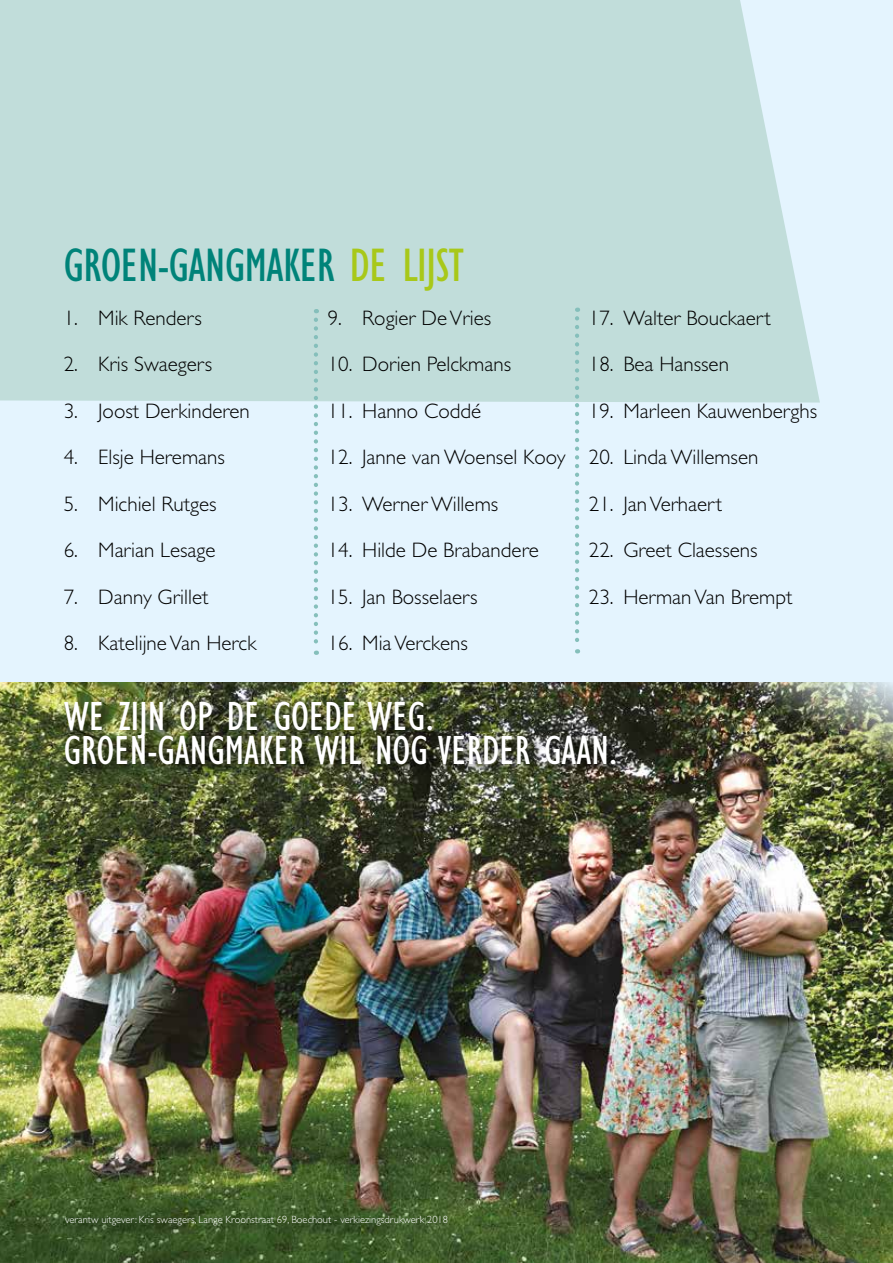
<style>
.page{position:relative;width:893px;height:1263px;background:#fff}
.page>*{position:absolute;margin:0;border:0;box-sizing:border-box;transform-origin:0 0}
.t1{font:condensed 48.45px "Gill Sans Std";letter-spacing:-.01em;color:#008379}
.t2{font:condensed 42px/33.8px "Gill Sans Std";color:#fff}
.t3{font:300 21px "Gill Sans Std";color:#000}
.t4{font:300 10.5px "Gill Sans Std";color:#fff}
.s1{color:#a8c819}
</style>
<div class="page">
<div style="left:0;top:0;width:893px;height:682px;background:#e4f4fe"></div>
<img style="left:0;top:682px;width:893px;height:581px">
<div style="left:0;top:0;width:820px;height:402px;background:#c1ddda"></div>
<svg style="left:314px;top:320px;width:4px;height:335px"></svg>
<svg style="left:575px;top:318px;width:4px;height:335px"></svg>
<div style="left:64px;top:1214px;width:397px;height:25px;background:#000;opacity:.75"></div>
<div style="left:63px;top:700px;width:566px;height:77px;background:#000;opacity:.75"></div>
<h1 class="t1" style="left:64px;top:239px;width:402px">GROEN-GANGMAKER <span class="s1">DE LIJST</span></h1>
<p class="t3" style="left:64px;top:306px;width:140px">1. Mik Renders</p>
<p class="t3" style="left:64px;top:352px;width:150px">2. Kris Swaegers</p>
<p class="t3" style="left:64px;top:399px;width:187px">3. Joost Derkinderen</p>
<p class="t3" style="left:64px;top:445px;width:163px">4. Elsje Heremans</p>
<p class="t3" style="left:64px;top:492px;width:154px">5. Michiel Rutges</p>
<p class="t3" style="left:64px;top:538px;width:153px">6. Marian Lesage</p>
<p class="t3" style="left:64px;top:585px;width:146px">7. Danny Grillet</p>
<p class="t3" style="left:64px;top:631px;width:194px">8. Katelijne Van Herck</p>
<p class="t3" style="left:328px;top:306px;width:165px">9. Rogier De Vries</p>
<p class="t3" style="left:328px;top:352px;width:185px">10. Dorien Pelckmans</p>
<p class="t3" style="left:328px;top:399px;width:155px">11. Hanno Coddé</p>
<p class="t3" style="left:328px;top:445px;width:239px">12. Janne van Woensel Kooy</p>
<p class="t3" style="left:328px;top:492px;width:172px">13. Werner Willems</p>
<p class="t3" style="left:328px;top:538px;width:212px">14. Hilde De Brabandere</p>
<p class="t3" style="left:328px;top:585px;width:151px">15. Jan Bosselaers</p>
<p class="t3" style="left:328px;top:631px;width:142px">16. Mia Verckens</p>
<p class="t3" style="left:589px;top:306px;width:184px">17. Walter Bouckaert</p>
<p class="t3" style="left:589px;top:352px;width:142px">18. Bea Hanssen</p>
<p class="t3" style="left:589px;top:399px;width:230px">19. Marleen Kauwenberghs</p>
<p class="t3" style="left:589px;top:445px;width:171px">20. Linda Willemsen</p>
<p class="t3" style="left:589px;top:492px;width:135px">21. Jan Verhaert</p>
<p class="t3" style="left:589px;top:538px;width:170px">22. Greet Claessens</p>
<p class="t3" style="left:589px;top:585px;width:205px">23. Herman Van Brempt</p>
<h2 class="t2" style="left:64px;top:700px;width:555px">WE ZIJN OP DE GOEDE WEG.<br>GROEN-GANGMAKER WIL NOG VERDER GAAN.</h2>
<p class="t4" style="left:65px;top:1214px;width:384px">verantw uitgever: Kris swaegers, Lange Kroonstraat 69, Boechout - verkiezingsdrukwerk 2018</p>
</div>
